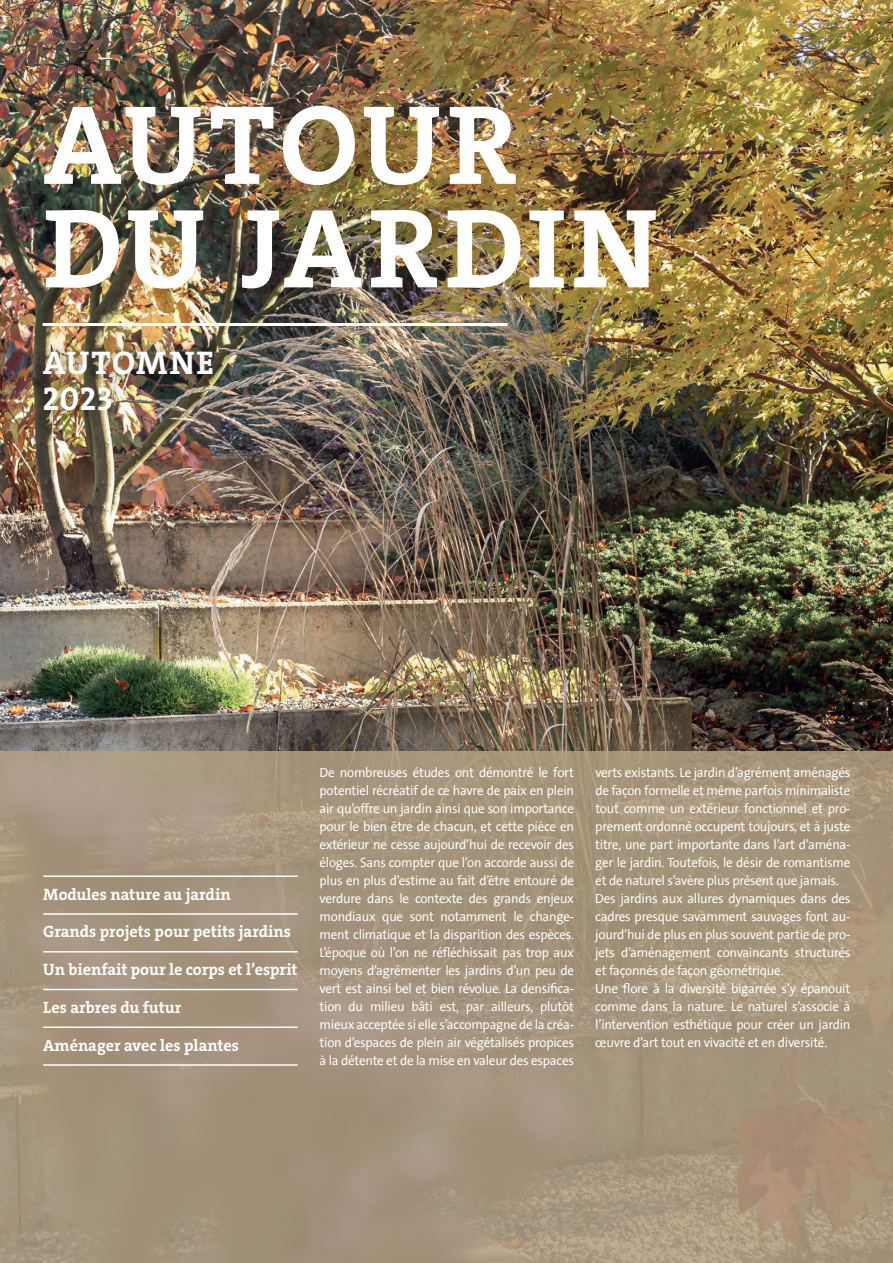
<style>
.page{position:relative;width:893px;height:1263px;background:#fff}
.page>*{position:absolute;margin:0;border:0;box-sizing:border-box;transform-origin:0 0}
.t1{font:114px/103.5px "The Serif HP7 Bld";letter-spacing:.035em;color:#fff}
.t2{font:33px/36px "The Serif HP7 Bld";letter-spacing:.025em;color:#fff}
.t3{font:16.5px "The Serif HP7 Bld";color:#fff}
.t4{font:13.5px/18px "The Sans Office";letter-spacing:-.02em;color:#fff;text-align:justify}
</style>
<div class="page">
<img style="left:0;top:0;width:893px;height:751px">
<svg style="left:0;top:751px;width:893px;height:512px;background:#a6947c"></svg>
<hr style="left:43px;top:875px;width:255px;height:2px;background:#fff">
<hr style="left:43px;top:913px;width:255px;height:2px;background:#fff">
<hr style="left:43px;top:951px;width:255px;height:1px;background:#fff">
<hr style="left:43px;top:989px;width:255px;height:1px;background:#fff">
<hr style="left:43px;top:1026px;width:255px;height:2px;background:#fff">
<hr style="left:43px;top:1064px;width:255px;height:2px;background:#fff">
<hr style="left:43px;top:323px;width:464px;height:3px;background:#fff">
<div style="left:30px;top:337px;width:196px;height:87px;background:#231f20;opacity:.5"></div>
<h1 class="t1" style="left:43px;top:93px;width:616px">AUTOUR<br>DU JARDIN</h1>
<h2 class="t2" style="left:43px;top:345px;width:173px">AUTOMNE<br>2023</h2>
<p class="t3" style="left:43px;top:883px;width:189px">Modules nature au jardin</p>
<p class="t3" style="left:43px;top:921px;width:249px">Grands projets pour petits jardins</p>
<p class="t3" style="left:43px;top:958px;width:256px">Un bienfait pour le corps et l’esprit</p>
<p class="t3" style="left:43px;top:996px;width:140px">Les arbres du futur</p>
<p class="t3" style="left:43px;top:1034px;width:197px">Aménager avec les plantes</p>
<p class="t4" style="left:320px;top:764px;width:256px">De nombreuses études ont démontré le fort potentiel récréatif de ce havre de paix en plein air qu’offre un jardin ainsi que son importance pour le bien être de chacun, et cette pièce en extérieur ne cesse aujourd’hui de recevoir des éloges. Sans compter que l’on accorde aussi de plus en plus d’estime au fait d’être entouré de verdure dans le contexte des grands enjeux mondiaux que sont notamment le change&shy;ment climatique et la disparition des espèces.<br>L’époque où l’on ne réfléchissait pas trop aux moyens d’agrémenter les jardins d’un peu de vert est ainsi bel et bien révolue. La densifica&shy;tion du milieu bâti est, par ailleurs, plutôt mieux acceptée si elle s’accompagne de la créa&shy;tion d’espaces de plein air végétalisés propices à la détente et de la mise en valeur des espaces</p>
<p class="t4" style="left:595px;top:764px;width:257px;text-align:left">verts existants. Le jardin d’agrément aménagés de façon formelle et même parfois minimaliste tout comme un extérieur fonctionnel et pro&shy;prement ordonné occupent toujours, et à juste titre, une part importante dans l’art d’aména&shy;ger le jardin. Toutefois, le désir de romantisme et de naturel s’avère plus présent que jamais.<br>Des jardins aux allures dynamiques dans des cadres presque savamment sauvages font au&shy;jourd’hui de plus en plus souvent partie de pro&shy;jets d’aménagement convaincants structurés et façonnés de façon géométrique.<br>Une flore à la diversité bigarrée s’y épanouit comme dans la nature. Le naturel s’associe à l’intervention esthétique pour créer un jardin œuvre d’art tout en vivacité et en diversité.</p>
</div>
